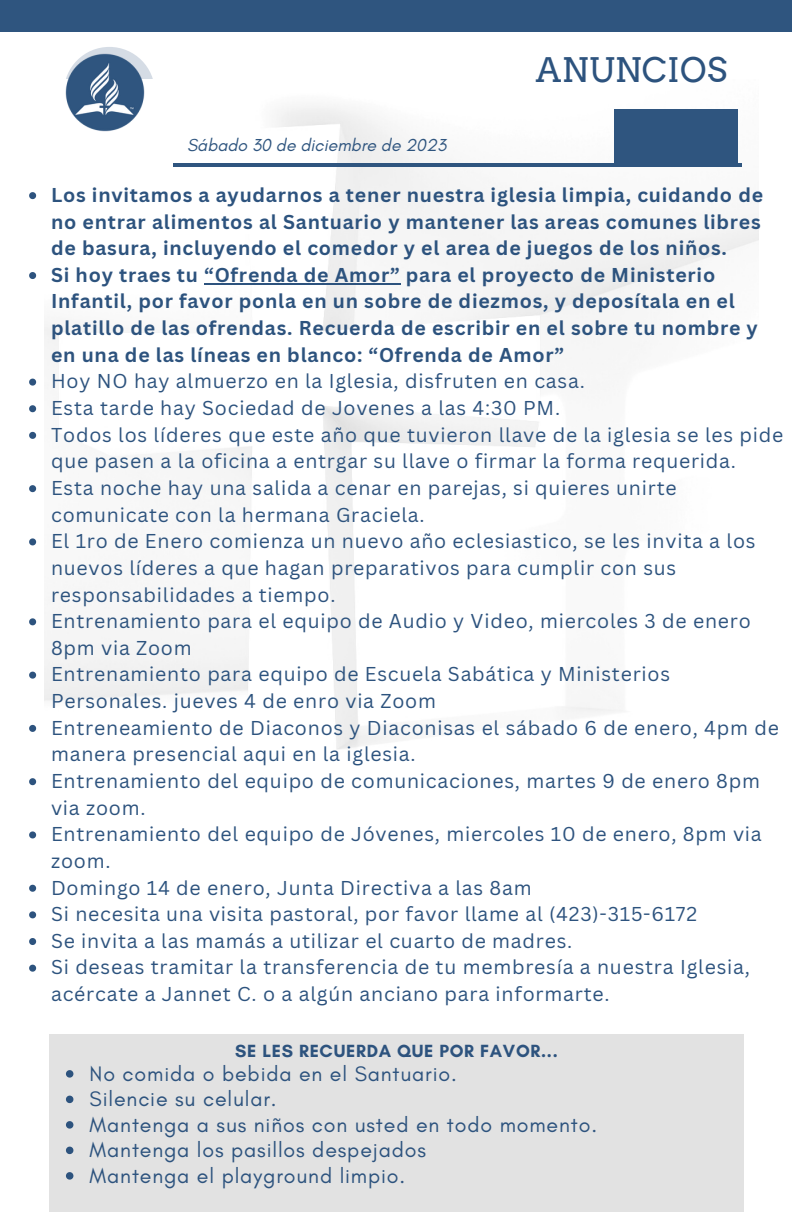
<style>
.page{position:relative;width:792px;height:1224px;background:#fff}
.page>*{position:absolute;margin:0;border:0;box-sizing:border-box;transform-origin:0 0}
.t1{font:33.8px "Arvo";letter-spacing:.01em;color:#2d537e}
.t2{font:21.4px "Glacial Indifference";letter-spacing:.04em;color:#2d537e}
.t3{font:19.6px/26.6px "Canva Sans";letter-spacing:.04em;color:#2d537e}
.t4{font:700 19.6px/26.6px "Canva Sans";letter-spacing:.04em;color:#2d537e;text-align:justify}
.t5{font:700 18px "Glacial Indifference";letter-spacing:.04em;color:#2d537e}
.t6{font:italic 17.6px "Glacial Indifference";color:#2f557f}
</style>
<div class="page">
<div style="left:49px;top:1034px;width:695px;height:177px;background:#e2e2e2"></div>
<svg style="left:66px;top:1070px;width:7px;height:8px"></svg>
<svg style="left:66px;top:1096px;width:7px;height:7px"></svg>
<svg style="left:66px;top:1121px;width:7px;height:8px"></svg>
<svg style="left:66px;top:1147px;width:7px;height:7px"></svg>
<svg style="left:66px;top:1172px;width:7px;height:8px"></svg>
<svg style="left:29px;top:192px;width:7px;height:7px"></svg>
<svg style="left:29px;top:272px;width:7px;height:7px"></svg>
<hr style="left:204px;top:283px;width:197px;height:2px;background:#2d537e">
<svg style="left:29px;top:379px;width:7px;height:7px"></svg>
<svg style="left:29px;top:405px;width:7px;height:7px"></svg>
<svg style="left:29px;top:432px;width:7px;height:7px"></svg>
<svg style="left:29px;top:485px;width:7px;height:7px"></svg>
<svg style="left:29px;top:538px;width:7px;height:7px"></svg>
<svg style="left:29px;top:618px;width:7px;height:7px"></svg>
<svg style="left:29px;top:672px;width:7px;height:7px"></svg>
<svg style="left:29px;top:725px;width:7px;height:7px"></svg>
<svg style="left:29px;top:778px;width:7px;height:7px"></svg>
<svg style="left:29px;top:831px;width:7px;height:7px"></svg>
<svg style="left:29px;top:885px;width:7px;height:7px"></svg>
<svg style="left:29px;top:911px;width:7px;height:7px"></svg>
<svg style="left:29px;top:938px;width:7px;height:7px"></svg>
<svg style="left:29px;top:965px;width:7px;height:7px"></svg>
<div style="left:0;top:0;width:792px;height:31px;background:#2f557f"></div>
<img style="left:65px;top:51px;width:81px;height:81px">
<hr style="left:173px;top:163px;width:569px;height:4px;background:#2f557f">
<div style="left:614px;top:109px;width:124px;height:54px;background:#2f557f"></div>
<p class="t6" style="left:187px;top:134px;width:261px">Sábado 30 de diciembre de 2023</p>
<p class="t1" style="left:536px;top:50px;width:193px">ANUNCIOS</p>
<p class="t4" style="left:51px;top:181px;width:714px">Los invitamos a ayudarnos a tener nuestra iglesia limpia, cuidando de no entrar alimentos al Santuario y mantener las areas comunes libres de basura, incluyendo el comedor y el area de juegos de los niños.</p>
<p class="t4" style="left:51px;top:261px;width:708px;text-align:left">Si hoy traes tu “Ofrenda de Amor” para el proyecto de Ministerio Infantil, por favor ponla en un sobre de diezmos, y deposítala en el platillo de las ofrendas. Recuerda de escribir en el sobre tu nombre y en una de las líneas en blanco: “Ofrenda de Amor”</p>
<p class="t3" style="left:51px;top:368px;width:535px">Hoy NO hay almuerzo en la Iglesia, disfruten en casa.</p>
<p class="t3" style="left:51px;top:394px;width:511px">Esta tarde hay Sociedad de Jovenes a las 4:30 PM.</p>
<p class="t3" style="left:51px;top:421px;width:734px">Todos los líderes que este año que tuvieron llave de la iglesia se les pide que pasen a la oficina a entrgar su llave o firmar la forma requerida.</p>
<p class="t3" style="left:51px;top:474px;width:627px">Esta noche hay una salida a cenar en parejas, si quieres unirte comunicate con la hermana Graciela.</p>
<p class="t3" style="left:51px;top:527px;width:706px">El 1ro de Enero comienza un nuevo año eclesiastico, se les invita a los nuevos líderes a que hagan preparativos para cumplir con sus responsabilidades a tiempo.</p>
<p class="t3" style="left:51px;top:607px;width:701px">Entrenamiento para el equipo de Audio y Video, miercoles 3 de enero<br>8pm via Zoom</p>
<p class="t3" style="left:51px;top:661px;width:621px">Entrenamiento para equipo de Escuela Sabática y Ministerios<br>Personales. jueves 4 de enro via Zoom</p>
<p class="t3" style="left:51px;top:714px;width:729px">Entreneamiento de Diaconos y Diaconisas el sábado 6 de enero, 4pm de manera presencial aqui en la iglesia.</p>
<p class="t3" style="left:51px;top:767px;width:710px">Entrenamiento del equipo de comunicaciones, martes 9 de enero 8pm via zoom.</p>
<p class="t3" style="left:51px;top:820px;width:712px">Entrenamiento del equipo de Jóvenes, miercoles 10 de enero, 8pm via zoom.</p>
<p class="t3" style="left:51px;top:874px;width:482px">Domingo 14 de enero, Junta Directiva a las 8am</p>
<p class="t3" style="left:51px;top:900px;width:647px">Si necesita una visita pastoral, por favor llame al (423)-315-6172</p>
<p class="t3" style="left:51px;top:927px;width:523px">Se invita a las mamás a utilizar el cuarto de madres.</p>
<p class="t3" style="left:51px;top:954px;width:700px">Si deseas tramitar la transferencia de tu membresía a nuestra Iglesia, acércate a Jannet C. o a algún anciano para informarte.</p>
<p class="t5" style="left:235px;top:1040px;width:324px">SE LES RECUERDA QUE POR FAVOR...</p>
<p class="t2" style="left:90px;top:1060px;width:369px">No comida o bebida en el Santuario.</p>
<p class="t2" style="left:90px;top:1086px;width:188px">Silencie su celular.</p>
<p class="t2" style="left:90px;top:1111px;width:509px">Mantenga a sus niños con usted en todo momento.</p>
<p class="t2" style="left:90px;top:1137px;width:338px">Mantenga los pasillos despejados</p>
<p class="t2" style="left:90px;top:1162px;width:317px">Mantenga el playground limpio.</p>
</div>
